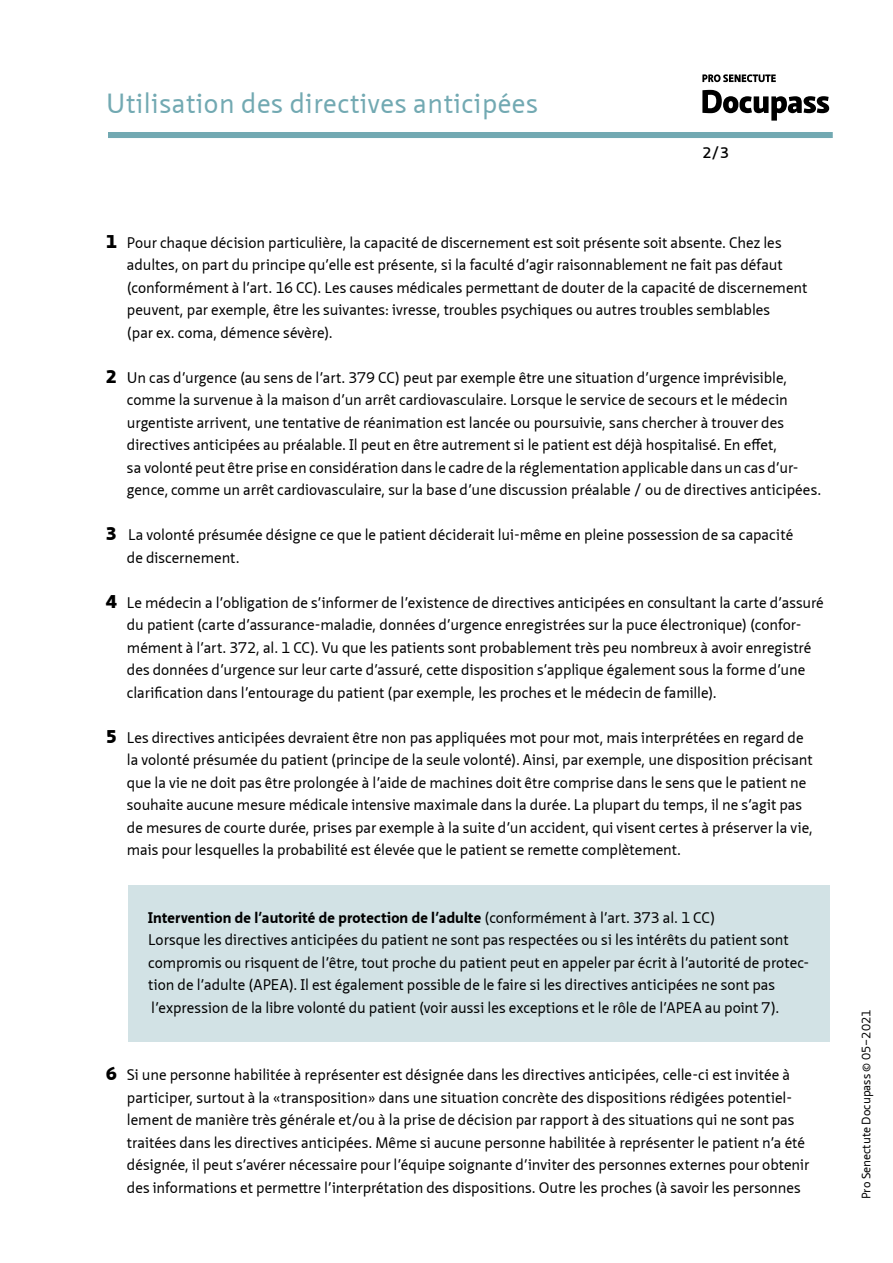
<style>
.page{position:relative;width:893px;height:1263px;background:#fff}
.page>*{position:absolute;margin:0;border:0;box-sizing:border-box;transform-origin:0 0}
.t1{font:27px "Neue Sans Pro";letter-spacing:.02em;color:#72a9b2}
.t2{font:15px/22.5px "Neue Sans Pro";color:#000}
.t3{font:600 15px "Neue Sans Pro";color:#000}
.t4{font:12px "Neue Sans Pro";color:#000}
.s1{font-weight:900;font-size:18px}
.s2{font-weight:700}
</style>
<div class="page">
<svg style="left:702px;top:74px;width:127px;height:47px"></svg>
<div style="left:129px;top:885px;width:701px;height:157px;background:#d2e2e5"></div>
<div style="left:108px;top:132px;width:725px;height:6px;background:#72a9b2"></div>
<h1 class="t1" style="left:106px;top:85px;width:433px">Utilisation des directives anticipées</h1>
<p class="t3" style="left:702px;top:142px;width:28px">2/3</p>
<p class="t2" style="left:127px;top:231px;width:682px;text-indent:-21px"><span class="s1">1</span> Pour chaque décision particulière, la capacité de discernement est soit présente soit absente. Chez les adultes, on part du principe qu’elle est présente, si la faculté d’agir raisonnablement ne fait pas défaut (conformément à l’art. 16 CC). Les causes médicales permettant de douter de la capacité de discernement peuvent, par exemple, être les suivantes: ivresse, troubles psychiques ou autres troubles semblables<br>(par ex. coma, démence sévère).</p>
<p class="t2" style="left:127px;top:366px;width:696px;text-indent:-21px"><span class="s1">2</span> Un cas d’urgence (au sens de l’art. 379 CC) peut par exemple être une situation d’urgence imprévisible, comme la survenue à la maison d’un arrêt cardiovasculaire. Lorsque le service de secours et le médecin urgentiste arrivent, une tentative de réanimation est lancée ou poursuivie, sans chercher à trouver des directives anticipées au préalable. Il peut en être autrement si le patient est déjà hospitalisé. En effet,<br>sa volonté peut être prise en considération dans le cadre de la réglementation applicable dans un cas d’ur&shy;gence, comme un arrêt cardiovasculaire, sur la base d’une discussion préalable / ou de directives anticipées.</p>
<p class="t2" style="left:127px;top:523px;width:668px;text-indent:-21px"><span class="s1">3</span> La volonté présumée désigne ce que le patient déciderait lui-même en pleine possession de sa capacité de discernement.</p>
<p class="t2" style="left:127px;top:591px;width:698px;text-indent:-21px"><span class="s1">4</span> Le médecin a l’obligation de s’informer de l’existence de directives anticipées en consultant la carte d’assuré du patient (carte d’assurance-maladie, données d’urgence enregistrées sur la puce électronique) (confor&shy;mément à l’art. 372, al. 1 CC). Vu que les patients sont probablement très peu nombreux à avoir enregistré des données d’urgence sur leur carte d’assuré, cette disposition s’applique également sous la forme d’une clarification dans l’entourage du patient (par exemple, les proches et le médecin de famille).</p>
<p class="t2" style="left:127px;top:726px;width:688px;text-indent:-21px"><span class="s1">5</span> Les directives anticipées devraient être non pas appliquées mot pour mot, mais interprétées en regard de la volonté présumée du patient (principe de la seule volonté). Ainsi, par exemple, une disposition précisant que la vie ne doit pas être prolongée à l’aide de machines doit être comprise dans le sens que le patient ne souhaite aucune mesure médicale intensive maximale dans la durée. La plupart du temps, il ne s’agit pas de mesures de courte durée, prises par exemple à la suite d’un accident, qui visent certes à préserver la vie, mais pour lesquelles la probabilité est élevée que le patient se remette complètement.</p>
<p class="t2" style="left:148px;top:906px;width:663px"><span class="s2">Intervention de l’autorité de protection de l’adulte</span> (conformément à l’art. 373 al. 1 CC)<br>Lorsque les directives anticipées du patient ne sont pas respectées ou si les intérêts du patient sont compromis ou risquent de l’être, tout proche du patient peut en appeler par écrit à l’autorité de protec&shy;tion de l’adulte (APEA). Il est également possible de le faire si les directives anticipées ne sont pas l’expression de la libre volonté du patient (voir aussi les exceptions et le rôle de l’APEA au point 7).</p>
<p class="t2" style="left:127px;top:1063px;width:684px;text-indent:-21px"><span class="s1">6</span> Si une personne habilitée à représenter est désignée dans les directives anticipées, celle-ci est invitée à participer, surtout à la «transposition» dans une situation concrète des dispositions rédigées potentiel&shy;lement de manière très générale et/ou à la prise de décision par rapport à des situations qui ne sont pas traitées dans les directives anticipées. Même si aucune personne habilitée à représenter le patient n’a été désignée, il peut s’avérer nécessaire pour l’équipe soignante d’inviter des personnes externes pour obtenir des informations et permettre l’interprétation des dispositions. Outre les proches (à savoir les personnes</p>
<p class="t4" style="left:858px;top:1199px;width:191px;rotate:-90deg">Pro Senectute Docupass © 05–2021</p>
</div>
